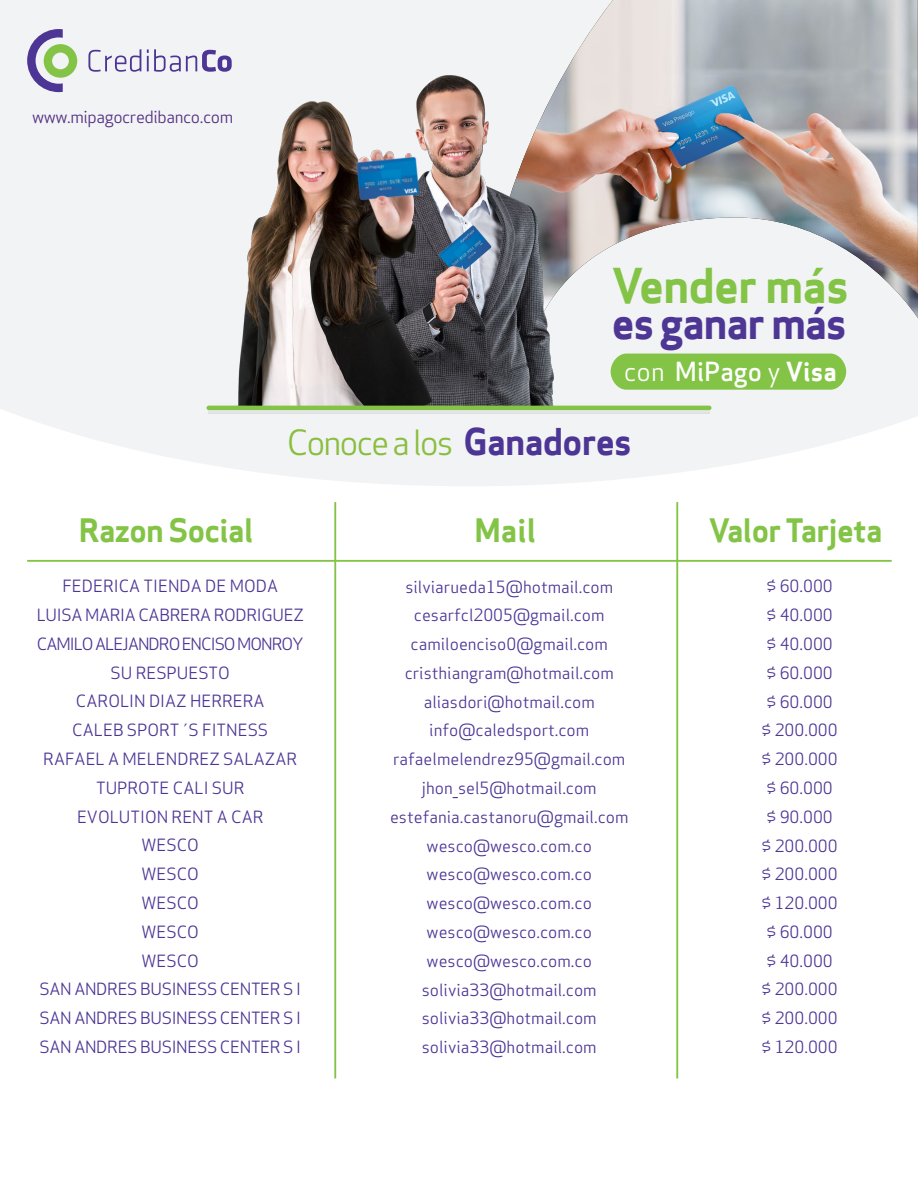
<style>
.page{position:relative;width:918px;height:1188px;background:#fff}
.page>*{position:absolute;margin:0;border:0;box-sizing:border-box;transform-origin:0 0}
.t1{font:46.95px "Apex Sans Bold T";letter-spacing:-.02em;color:#83c447}
.t2{font:43.05px "Apex Sans Bold T";letter-spacing:-.03em;color:#4e3695}
.t3{font:34.05px "Apex Sans Book T";letter-spacing:-.06em;color:#89be3f}
.t4{font:31.65px "Apex Sans Bold T";letter-spacing:-.02em;color:#83c447}
.t5{font:25.8px "Apex Sans Medium T";color:#fff}
.t6{font:16.65px "Apex Sans Book T";letter-spacing:-.025em;color:#532f83}
.t7{font:16.5px/28.8px "Apex Sans Book T";color:#4d3595;text-align:center}
.s1{font-family:"Apex Sans Book T"}
.s2{font-family:"Apex Sans Bold T"}
.s3{font-family:"Apex Sans Bold T";font-size:36.15px;color:#4d3595}
</style>
<div class="page">
<hr style="left:27px;top:560px;width:865px;height:2px;background:#83c447">
<hr style="left:334px;top:502px;width:2px;height:576px;background:#83c447">
<hr style="left:676px;top:502px;width:2px;height:576px;background:#83c447">
<svg style="left:0;top:0;width:918px;height:486px;fill:#f2f3f4"></svg>
<svg style="left:88px;top:49px;width:53px;height:23px"></svg>
<svg style="left:147px;top:49px;width:85px;height:23px"></svg>
<svg style="left:27px;top:29px;width:50px;height:63px"></svg>
<img style="left:477px;top:0;width:441px;height:408px">
<div style="left:744px;top:354px;width:102px;height:36px;background:#83c447"></div>
<img style="left:432px;top:72px;width:312px;height:354px">
<img style="left:209px;top:72px;width:223px;height:357px">
<svg style="left:209px;top:402px;width:500px;height:11px"></svg>
<hr style="left:209px;top:406px;width:500px;height:4px;background:#83c447">
<p class="t6" style="left:32px;top:106px;width:203px">www.mipagocredibanco.com</p>
<h1 class="t1" style="left:612px;top:255px;width:239px">Vender más</h1>
<h2 class="t2" style="left:612px;top:295px;width:236px">es ganar más</h2>
<h3 class="t5" style="left:624px;top:355px;width:214px"><span class="s1">con</span> MiPago <span class="s1">y</span> <span class="s2">Visa</span></h3>
<h3 class="t3" style="left:287px;top:420px;width:347px">Conoce a los <span class="s3">Ganadores</span></h3>
<h3 class="t4" style="left:79px;top:509px;width:176px">Razon Social</h3>
<h3 class="t4" style="left:474px;top:509px;width:63px">Mail</h3>
<h3 class="t4" style="left:709px;top:509px;width:175px">Valor Tarjeta</h3>
<p class="t7" style="left:37px;top:572px;width:269px">FEDERICA TIENDA DE MODA<br>LUISA MARIA CABRERA RODRIGUEZ<br>CAMILO ALEJANDRO ENCISO MONROY<br>SU RESPUESTO<br>CAROLIN DIAZ HERRERA<br>CALEB SPORT´S FITNESS<br>RAFAEL A MELENDREZ SALAZAR<br>TUPROTE CALI SUR<br>EVOLUTION RENT A CAR<br>WESCO<br>WESCO<br>WESCO<br>WESCO<br>WESCO<br>SAN ANDRES BUSINESS CENTER S I<br>SAN ANDRES BUSINESS CENTER S I<br>SAN ANDRES BUSINESS CENTER S I</p>
<p class="t7" style="left:390px;top:572px;width:240px">silviarueda15@hotmail.com cesarfcl2005@gmail.com camiloenciso0@gmail.com cristhiangram@hotmail.com aliasdori@hotmail.com info@caledsport.com rafaelmelendrez95@gmail.com jhon_sel5@hotmail.com estefania.castanoru@gmail.com wesco@wesco.com.co wesco@wesco.com.co wesco@wesco.com.co wesco@wesco.com.co wesco@wesco.com.co solivia33@hotmail.com solivia33@hotmail.com solivia33@hotmail.com</p>
<p class="t7" style="left:762px;top:572px;width:78px;text-align:left">$ 60.000 $ 40.000 $ 40.000 $ 60.000 $ 60.000 $ 200.000 $ 200.000 $ 60.000 $ 90.000 $ 200.000 $ 200.000 $ 120.000 $ 60.000 $ 40.000 $ 200.000 $ 200.000 $ 120.000</p>
</div>
